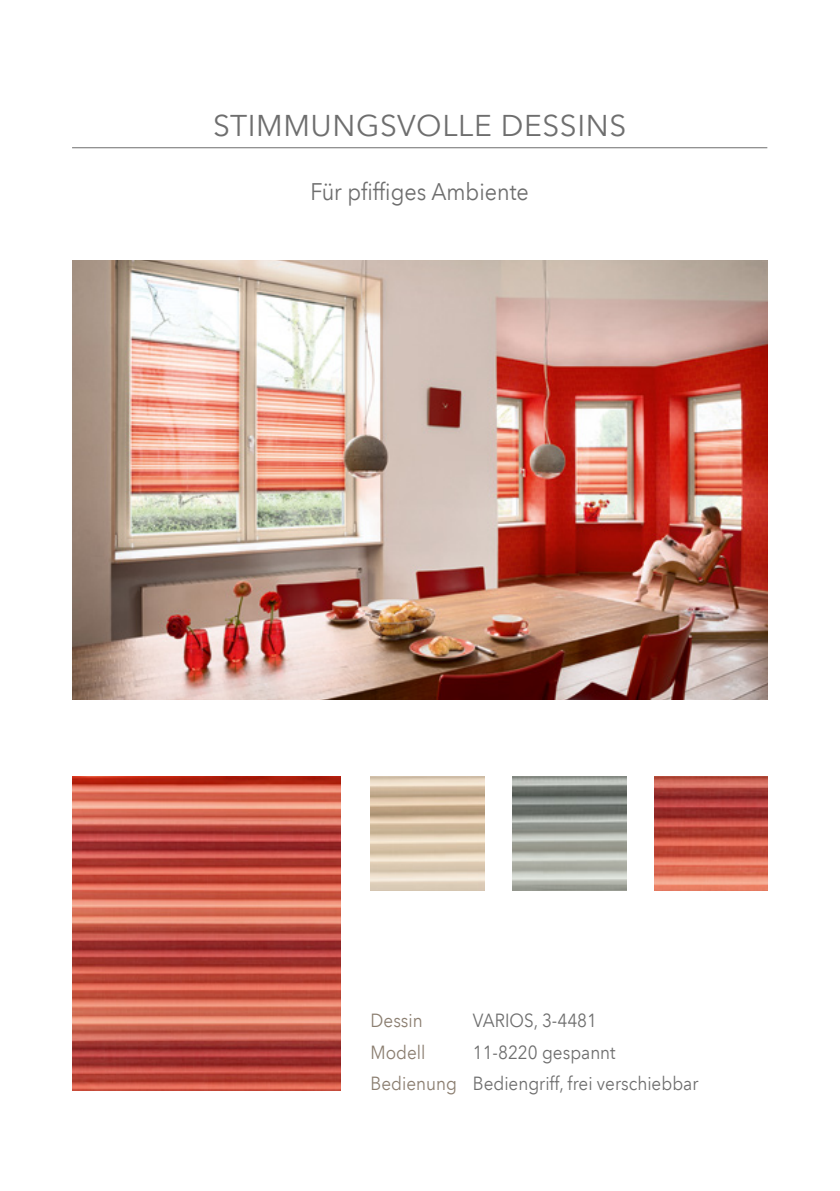
<style>
.page{position:relative;width:840px;height:1191px;background:#fff}
.page>*{position:absolute;margin:0;border:0;box-sizing:border-box;transform-origin:0 0}
.t1{font:30px "Avenir Next LT Com";letter-spacing:.02em;color:#6e6e6e}
.t2{font:24px "Avenir Next LT Com";color:#6e6e6e;scale:.9 1}
.t3{font:19px/31.6px "Avenir Next LT Com";color:#6e6e6e;scale:.9 1}
.t4{font:19px "Avenir Next LT Com";color:#8b7e70;scale:.9 1}
.s1{color:#8b7e70}
</style>
<div class="page">
<img style="left:72px;top:260px;width:694px;height:440px">
<img style="left:72px;top:777px;width:268px;height:313px">
<img style="left:654px;top:777px;width:113px;height:113px">
<img style="left:512px;top:777px;width:113px;height:113px">
<hr style="left:72px;top:147px;width:694px;height:1px;background:#6e6e6e">
<h1 class="t1" style="left:213px;top:108px;width:414px">STIMMUNGSVOLLE DESSINS</h1>
<p class="t2" style="left:310px;top:177px;width:244px">Für pfiffiges Ambiente</p>
<p class="t4" style="left:370px;top:1009px;width:59px">Dessin</p>
<p class="t3" style="left:472px;top:1004px;width:140px">VARIOS, 3-4481</p>
<p class="t4" style="left:370px;top:1040px;width:62px">Modell</p>
<p class="t3" style="left:370px;top:1036px;width:365px;text-indent:102px">11-8220 gespannt<br><span class="s1">Bedienung</span> Bediengriff, frei verschiebbar</p>
</div>
